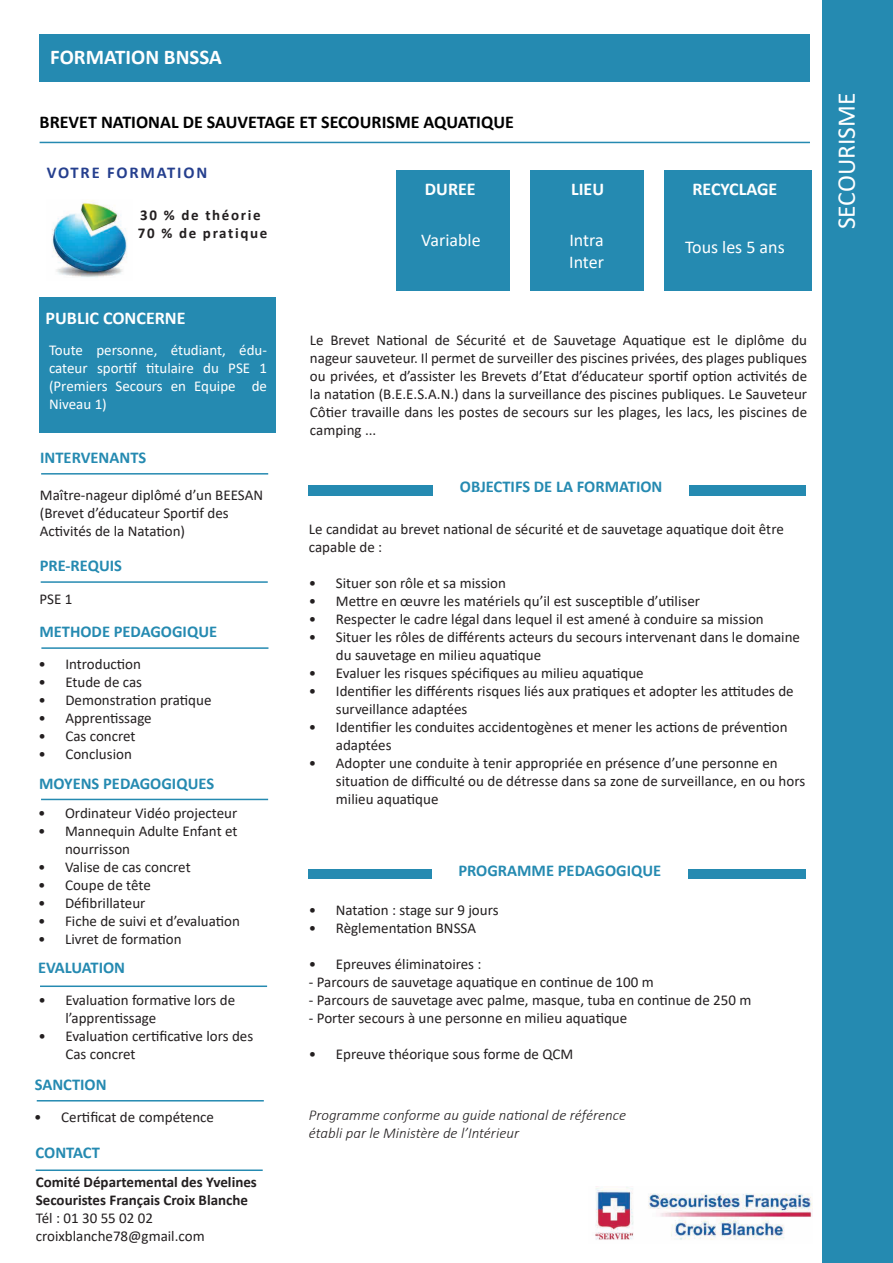
<style>
.page{position:relative;width:893px;height:1263px;background:#fff}
.page>*{position:absolute;margin:0;border:0;box-sizing:border-box;transform-origin:0 0}
.t1{font:25.5px "Calibri";color:#fff}
.t2{font:700 21px "Calibri";color:#fff}
.t3{font:700 18px "Calibri";color:#000}
.t4{font:700 18px "Calibri";color:#fff}
.t5{font:18px/21.6px "Calibri";color:#fff}
.t6{font:700 16.5px "Calibri";color:#258ab1}
.t7{font:700 16.5px "Calibri";letter-spacing:.11em;color:#253f8e}
.t8{font:15px/18px "Calibri";color:#231f20}
.t9{font:15px/18px "Calibri";color:#fff;text-align:justify}
.t10{font:italic 300 15px/18px "Calibri";color:#231f20}
.t11{font:700 15px/18px "Calibri";color:#231f20}
.t12{font:700 15px/18px "Calibri";letter-spacing:.11em;color:#231f20}
</style>
<div class="page">
<div style="left:40px;top:34px;width:770px;height:48px;background:#258ab1"></div>
<hr style="left:40px;top:142px;width:770px;height:1px;background:#258ab1">
<div style="left:530px;top:170px;width:113px;height:121px;background:#258ab1"></div>
<div style="left:664px;top:170px;width:147px;height:121px;background:#258ab1"></div>
<div style="left:396px;top:170px;width:114px;height:121px;background:#258ab1"></div>
<div style="left:40px;top:297px;width:236px;height:136px;background:#258ab1"></div>
<div style="left:309px;top:485px;width:497px;height:11px;background:#258ab1"></div>
<div style="left:434px;top:480px;width:255px;height:29px;background:#fff"></div>
<div style="left:309px;top:869px;width:497px;height:9px;background:#258ab1"></div>
<div style="left:432px;top:864px;width:255px;height:31px;background:#fff"></div>
<img style="left:52px;top:200px;width:75px;height:78px">
<div style="left:823px;top:0;width:70px;height:1263px;background:#258ab1"></div>
<hr style="left:36px;top:1169px;width:227px;height:2px;background:#258ab1">
<img style="left:595px;top:1186px;width:217px;height:54px">
<hr style="left:41px;top:473px;width:227px;height:2px;background:#258ab1">
<hr style="left:41px;top:581px;width:227px;height:2px;background:#258ab1">
<hr style="left:41px;top:647px;width:227px;height:2px;background:#258ab1">
<hr style="left:40px;top:985px;width:227px;height:2px;background:#258ab1">
<hr style="left:41px;top:799px;width:227px;height:1px;background:#258ab1">
<hr style="left:37px;top:1100px;width:227px;height:1px;background:#258ab1">
<h2 class="t2" style="left:50px;top:42px;width:173px">FORMATION BNSSA</h2>
<p class="t3" style="left:40px;top:110px;width:476px">BREVET NATIONAL DE SAUVETAGE ET SECOURISME AQUATIQUE</p>
<p class="t7" style="left:47px;top:161px;width:162px">VOTRE FORMATION</p>
<p class="t12" style="left:138px;top:206px;width:131px">30 % de théorie<br>70 % de pratique</p>
<p class="t4" style="left:46px;top:305px;width:141px">PUBLIC CONCERNE</p>
<p class="t9" style="left:49px;top:341px;width:220px">Toute personne, étudiant, édu&shy;cateur sportif titulaire du PSE 1 (Premiers Secours en Equipe de Niveau 1)</p>
<p class="t6" style="left:40px;top:446px;width:108px">INTERVENANTS</p>
<p class="t8" style="left:40px;top:485px;width:225px">Maître-nageur diplômé d’un BEESAN (Brevet d’éducateur Sportif des<br>Activités de la Natation)</p>
<p class="t6" style="left:40px;top:554px;width:84px">PRE-REQUIS</p>
<p class="t8" style="left:39px;top:589px;width:34px">PSE 1</p>
<p class="t6" style="left:39px;top:620px;width:179px">METHODE PEDAGOGIQUE</p>
<p class="t8" style="left:38px;top:655px;width:104px">• Introduction</p>
<p class="t8" style="left:38px;top:673px;width:105px">• Etude de cas</p>
<p class="t8" style="left:38px;top:691px;width:175px">• Demonstration pratique</p>
<p class="t8" style="left:38px;top:709px;width:115px">• Apprentissage</p>
<p class="t8" style="left:38px;top:727px;width:99px">• Cas concret</p>
<p class="t8" style="left:38px;top:745px;width:95px">• Conclusion</p>
<p class="t6" style="left:39px;top:772px;width:177px">MOYENS PEDAGOGIQUES</p>
<p class="t8" style="left:38px;top:804px;width:201px">• Ordinateur Vidéo projecteur</p>
<p class="t8" style="left:65px;top:822px;width:174px;text-indent:-27px">• Mannequin Adulte Enfant et nourrisson</p>
<p class="t8" style="left:38px;top:858px;width:154px">• Valise de cas concret</p>
<p class="t8" style="left:38px;top:876px;width:114px">• Coupe de tête</p>
<p class="t8" style="left:38px;top:894px;width:109px">• Défibrillateur</p>
<p class="t8" style="left:38px;top:912px;width:203px">• Fiche de suivi et d’evaluation</p>
<p class="t8" style="left:38px;top:930px;width:145px">• Livret de formation</p>
<p class="t6" style="left:38px;top:956px;width:89px">EVALUATION</p>
<p class="t8" style="left:65px;top:991px;width:171px;text-indent:-27px">• Evaluation formative lors de l’apprentissage</p>
<p class="t8" style="left:65px;top:1027px;width:189px;text-indent:-27px">• Evaluation certificative lors des<br>Cas concret</p>
<p class="t6" style="left:35px;top:1073px;width:73px">SANCTION</p>
<p class="t8" style="left:34px;top:1107px;width:181px">• Certificat de compétence</p>
<p class="t6" style="left:36px;top:1141px;width:66px">CONTACT</p>
<p class="t11" style="left:36px;top:1173px;width:223px">Comité Départemental des Yvelines<br>Secouristes Français Croix Blanche</p>
<p class="t8" style="left:36px;top:1209px;width:170px">Tél : 01 30 55 02 02 croixblanche78@gmail.com</p>
<p class="t4" style="left:425px;top:176px;width:52px">DUREE</p>
<p class="t4" style="left:571px;top:176px;width:34px">LIEU</p>
<p class="t4" style="left:692px;top:176px;width:86px">RECYCLAGE</p>
<p class="t5" style="left:421px;top:229px;width:61px">Variable</p>
<p class="t5" style="left:569px;top:229px;width:36px">Intra<br>Inter</p>
<p class="t5" style="left:685px;top:236px;width:101px">Tous les 5 ans</p>
<p class="t8" style="left:310px;top:330px;width:499px;text-align:justify">Le Brevet National de Sécurité et de Sauvetage Aquatique est le diplôme du nageur sauveteur. Il permet de surveiller des piscines privées, des plages publiques ou privées, et d’assister les Brevets d’Etat d’éducateur sportif option activités de la natation (B.E.E.S.A.N.) dans la surveillance des piscines publiques. Le Sauveteur Côtier travaille dans les postes de secours sur les plages, les lacs, les piscines de camping ...</p>
<p class="t6" style="left:460px;top:475px;width:204px">OBJECTIFS DE LA FORMATION</p>
<p class="t8" style="left:309px;top:520px;width:476px">Le candidat au brevet national de sécurité et de sauvetage aquatique doit être capable de :</p>
<p class="t8" style="left:309px;top:574px;width:199px">• Situer son rôle et sa mission</p>
<p class="t8" style="left:309px;top:592px;width:393px">• Mettre en œuvre les matériels qu’il est susceptible d’utiliser</p>
<p class="t8" style="left:309px;top:610px;width:456px">• Respecter le cadre légal dans lequel il est amené à conduire sa mission</p>
<p class="t8" style="left:336px;top:628px;width:466px;text-indent:-27px">• Situer les rôles de différents acteurs du secours intervenant dans le domaine du sauvetage en milieu aquatique</p>
<p class="t8" style="left:309px;top:664px;width:336px">• Evaluer les risques spécifiques au milieu aquatique</p>
<p class="t8" style="left:336px;top:682px;width:459px;text-indent:-27px">• Identifier les différents risques liés aux pratiques et adopter les attitudes de surveillance adaptées</p>
<p class="t8" style="left:336px;top:718px;width:453px;text-indent:-27px">• Identifier les conduites accidentogènes et mener les actions de prévention adaptées</p>
<p class="t8" style="left:336px;top:754px;width:471px;text-indent:-27px">• Adopter une conduite à tenir appropriée en présence d’une personne en situation de difficulté ou de détresse dans sa zone de surveillance, en ou hors milieu aquatique</p>
<p class="t6" style="left:458px;top:859px;width:204px">PROGRAMME PEDAGOGIQUE</p>
<p class="t8" style="left:309px;top:901px;width:191px">• Natation : stage sur 9 jours</p>
<p class="t8" style="left:309px;top:919px;width:169px">• Règlementation BNSSA</p>
<p class="t8" style="left:309px;top:955px;width:174px">• Epreuves éliminatoires :</p>
<p class="t8" style="left:309px;top:973px;width:346px">- Parcours de sauvetage aquatique en continue de 100 m</p>
<p class="t8" style="left:309px;top:991px;width:444px">- Parcours de sauvetage avec palme, masque, tuba en continue de 250 m</p>
<p class="t8" style="left:309px;top:1009px;width:320px">- Porter secours à une personne en milieu aquatique</p>
<p class="t8" style="left:309px;top:1045px;width:266px">• Epreuve théorique sous forme de QCM</p>
<p class="t10" style="left:309px;top:1106px;width:319px">Programme conforme au guide national de référence établi par le Ministère de l’Intérieur</p>
<h1 class="t1" style="left:828px;top:229px;width:138px;rotate:-90deg">SECOURISME</h1>
</div>
